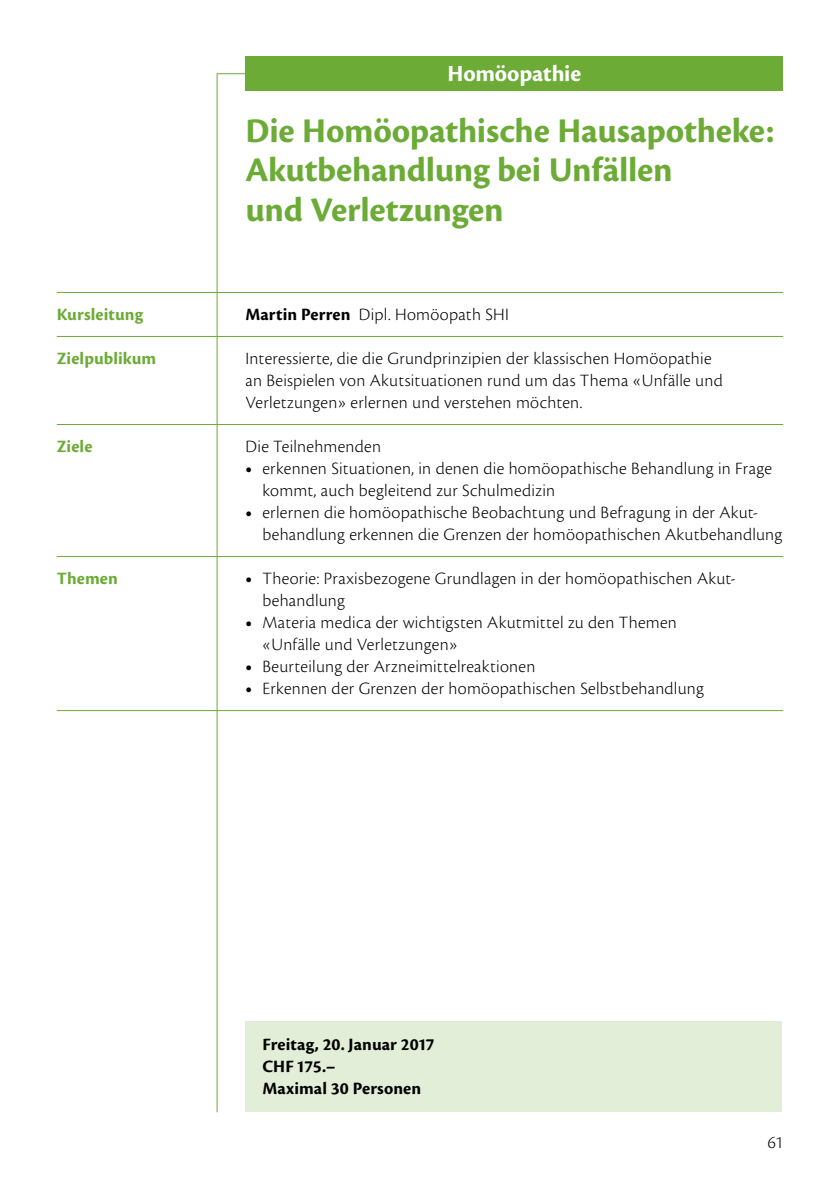
<style>
.page{position:relative;width:840px;height:1191px;background:#fff}
.page>*{position:absolute;margin:0;border:0;box-sizing:border-box;transform-origin:0 0}
._1_Haupttitel{font:700 36px "Cronos Pro";letter-spacing:-.005em;color:#6cab36}
.t1{font:700 24px "Cronos Pro";letter-spacing:-.005em;color:#fff}
._3_Grundschrift{font:300 18px/22px "Cronos Pro";letter-spacing:.015em;color:#000}
._6_Datum__Kosten_und{font:700 18px "Cronos Pro";letter-spacing:.005em;color:#000}
._3_Grundschrift-2{font:700 18px "Cronos Pro";letter-spacing:.005em;color:#6cab36}
.s1{font-weight:700}
</style>
<div class="page">
<svg style="left:217px;top:73px;width:28px;height:1px"></svg>
<hr style="left:216px;top:73px;width:1px;height:1039px;background:#6cab36">
<div style="left:245px;top:1021px;width:536px;height:91px;background:#e2eed7"></div>
<div style="left:245px;top:57px;width:537px;height:34px;background:#6cab36"></div>
<hr style="left:57px;top:292px;width:725px;height:1px;background:#6cab36">
<hr style="left:57px;top:336px;width:725px;height:1px;background:#6cab36">
<hr style="left:57px;top:424px;width:725px;height:1px;background:#6cab36">
<hr style="left:57px;top:556px;width:725px;height:1px;background:#6cab36">
<hr style="left:57px;top:710px;width:725px;height:1px;background:#6cab36">
<p class="t1" style="left:447px;top:60px;width:135px">Homöopathie</p>
<p class="_1_Haupttitel" style="left:245px;top:110px;width:530px">Die Homöopathische Hausapotheke:</p>
<p class="_1_Haupttitel" style="left:245px;top:149px;width:428px">Akutbehandlung bei Unfällen</p>
<p class="_1_Haupttitel" style="left:245px;top:189px;width:259px">und Verletzungen</p>
<p class="_3_Grundschrift-2" style="left:57px;top:304px;width:88px">Kursleitung</p>
<p class="_3_Grundschrift" style="left:245px;top:303px;width:265px"><span class="s1">Martin Perren</span> Dipl. Homöopath SHI</p>
<p class="_3_Grundschrift-2" style="left:57px;top:348px;width:101px">Zielpublikum</p>
<p class="_3_Grundschrift" style="left:245px;top:347px;width:467px">Interessierte, die die Grundprinzipien der klassischen Homöopathie</p>
<p class="_3_Grundschrift" style="left:245px;top:369px;width:478px">an Beispielen von Akutsituationen rund um das Thema «Unfälle und</p>
<p class="_3_Grundschrift" style="left:245px;top:391px;width:338px">Verletzungen» erlernen und verstehen möchten.</p>
<p class="_3_Grundschrift-2" style="left:57px;top:436px;width:37px">Ziele</p>
<p class="_3_Grundschrift" style="left:245px;top:435px;width:137px">Die Teilnehmenden</p>
<p class="_3_Grundschrift" style="left:262px;top:457px;width:510px;text-indent:-17px"><span class="s1">•</span> erkennen Situationen, in denen die homöopathische Behandlung in Frage kommt, auch begleitend zur Schulmedizin</p>
<p class="_3_Grundschrift" style="left:245px;top:501px;width:514px"><span class="s1">•</span> erlernen die homöopathische Beobachtung und Befragung in der Akut-</p>
<p class="_3_Grundschrift" style="left:262px;top:523px;width:521px">behandlung erkennen die Grenzen der homöopathischen Akutbehandlung</p>
<p class="_3_Grundschrift-2" style="left:57px;top:568px;width:63px">Themen</p>
<p class="_3_Grundschrift" style="left:245px;top:567px;width:491px"><span class="s1">•</span> Theorie: Praxisbezogene Grundlagen in der homöopathischen Akut-</p>
<p class="_3_Grundschrift" style="left:262px;top:589px;width:84px">behandlung</p>
<p class="_3_Grundschrift" style="left:262px;top:611px;width:415px;text-indent:-17px"><span class="s1">•</span> Materia medica der wichtigsten Akutmittel zu den Themen «Unfälle und Verletzungen»</p>
<p class="_3_Grundschrift" style="left:245px;top:655px;width:291px"><span class="s1">•</span> Beurteilung der Arzneimittelreaktionen</p>
<p class="_3_Grundschrift" style="left:245px;top:677px;width:459px"><span class="s1">•</span> Erkennen der Grenzen der homöopathischen Selbstbehandlung</p>
<p class="_6_Datum__Kosten_und" style="left:262px;top:1034px;width:173px">Freitag, 20. Januar 2017</p>
<p class="_6_Datum__Kosten_und" style="left:262px;top:1056px;width:75px">CHF 175.–</p>
<p class="_6_Datum__Kosten_und" style="left:262px;top:1078px;width:160px">Maximal 30 Personen</p>
<p class="_3_Grundschrift" style="left:767px;top:1131px;width:17px">61</p>
</div>
